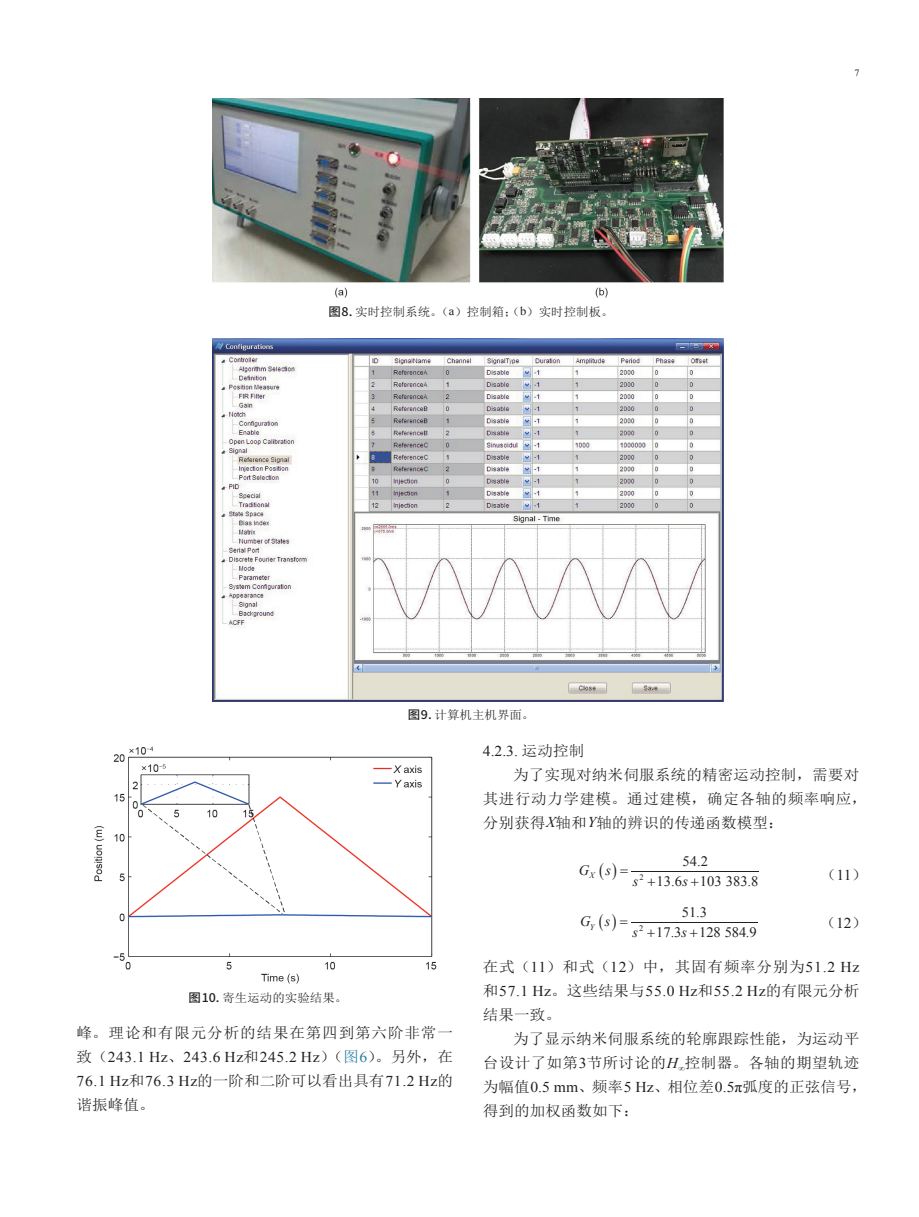
<style>
.page{position:relative;width:919px;height:1217px;background:#fff}
.page>*{position:absolute;margin:0;border:0;box-sizing:border-box;transform-origin:0 0}
.t1{font:15px/24px "Sim Sun";letter-spacing:.01em;color:#231f20;scale:1.04 1}
.t2{font:15px/24px "Times New Roman";letter-spacing:.04em;color:#231f20;scale:1.04 1}
.t3{font:15px "Sim Sun";letter-spacing:.045em;color:#231f20;scale:1.04 1}
.t4{font:15px "Sim Sun";letter-spacing:.055em;color:#231f20;scale:1.04 1}
.t5{font:14.4px/20.2px "Times New Roman";color:#231f20}
.t6{font:italic 14.4px "Times New Roman";color:#231f20}
.t7{font:12px "Sim Sun";color:#231f20;scale:1.04 1}
.t8{font:9.6px "Times New Roman";color:#231f20;scale:1.04 1}
.t9{font:8.4px "Times New Roman";color:#231f20}
.s1{font-family:"Source Han Sans CN";font-weight:500}
.s2{font-family:"Times New Roman"}
.s3{font-family:"Sim Sun"}
.s4{font-family:"Times New Roman";font-style:italic}
.s5{font-family:"Sim Sun";color:#277ea2}
.s6{color:#277ea2}
</style>
<div class="page">
<img style="left:212px;top:99px;width:511px;height:199px">
<img style="left:212px;top:338px;width:511px;height:363px">
<img style="left:94px;top:746px;width:342px;height:238px">
<hr style="left:631px;top:870px;width:128px;height:1px;background:#231f20">
<hr style="left:631px;top:921px;width:126px;height:1px;background:#231f20">
<p class="t7" style="left:328px;top:305px;width:276px"><span class="s1">图8.</span> 实时控制系统。（<span class="s2">a</span>）控制箱；（<span class="s2">b</span>）实时控制板。</p>
<p class="t7" style="left:408px;top:708px;width:123px"><span class="s1">图9.</span> 计算机主机界面。</p>
<p class="t8" style="left:854px;top:67px;width:6px">7</p>
<p class="t2" style="left:483px;top:738px;width:99px">4.2.3. <span class="s3">运动控制</span></p>
<p class="t1" style="left:483px;top:762px;width:371px;text-indent:30px">为了实现对纳米伺服系统的精密运动控制，需要对其进行动力学建模。通过建模，确定各轴的频率响应，分别获得<span class="s4">X</span>轴和<span class="s4">Y</span>轴的辨识的传递函数模型：</p>
<p class="t7" style="left:188px;top:991px;width:154px"><span class="s1">图10.</span> 寄生运动的实验结果。</p>
<p class="t4" style="left:77px;top:1025px;width:363px">峰。理论和有限元分析的结果在第四到第六阶非常一</p>
<p class="t2" style="left:77px;top:1044px;width:363px"><span class="s3">致（</span>243.1 Hz<span class="s3">、</span>243.6 Hz<span class="s3">和</span>245.2 Hz<span class="s3">）（</span><span class="s5">图</span><span class="s6">6</span><span class="s3">）。另外，在<br></span>76.1 Hz<span class="s3">和</span>76.3 Hz<span class="s3">的一阶和二阶可以看出具有</span>71.2 Hz<span class="s3">的</span></p>
<p class="t1" style="left:77px;top:1092px;width:76px">谐振峰值。</p>
<p class="t6" style="left:578px;top:859px;width:34px">G<sub>X</sub> s</p>
<p class="t5" style="left:656px;top:850px;width:103px;text-indent:26px">54.2<br>13.6 103 383.8</p>
<p class="t9" style="left:639px;top:870px;width:6px">2</p>
<p class="t6" style="left:633px;top:871px;width:7px">s</p>
<p class="t6" style="left:682px;top:871px;width:7px">s</p>
<p class="t1" style="left:820px;top:862px;width:46px">（<span class="s2">11</span>）</p>
<p class="t5" style="left:656px;top:901px;width:102px;text-indent:26px">51.3<br>17.3 128 584.9</p>
<p class="t6" style="left:580px;top:911px;width:32px">G<sub>Y</sub> s</p>
<p class="t1" style="left:820px;top:910px;width:47px">（<span class="s2">12</span>）</p>
<p class="t3" style="left:483px;top:958px;width:363px">在式（<span class="s2">11</span>）和式（<span class="s2">12</span>）中，其固有频率分别为<span class="s2">51.2 Hz</span></p>
<p class="t2" style="left:483px;top:978px;width:363px"><span class="s3">和</span>57.1 Hz<span class="s3">。这些结果与</span>55.0 Hz<span class="s3">和</span>55.2 Hz<span class="s3">的有限元分析</span></p>
<p class="t1" style="left:483px;top:1002px;width:77px">结果一致。</p>
<p class="t1" style="left:513px;top:1026px;width:334px">为了显示纳米伺服系统的轮廓跟踪性能，为运动平</p>
<p class="t1" style="left:483px;top:1050px;width:363px">台设计了如第<span class="s2">3</span>节所讨论的<span class="s4">H</span><sub>∞</sub>控制器。各轴的期望轨迹</p>
<p class="t1" style="left:483px;top:1074px;width:371px">为幅值<span class="s2">0.5 mm</span>、频率<span class="s2">5 Hz</span>、相位差<span class="s2">0.5π</span>弧度的正弦信号，</p>
<p class="t1" style="left:483px;top:1098px;width:151px">得到的加权函数如下：</p>
<p class="t9" style="left:639px;top:922px;width:6px">2</p>
<p class="t6" style="left:632px;top:922px;width:7px">s</p>
<p class="t6" style="left:681px;top:922px;width:7px">s</p>
</div>
